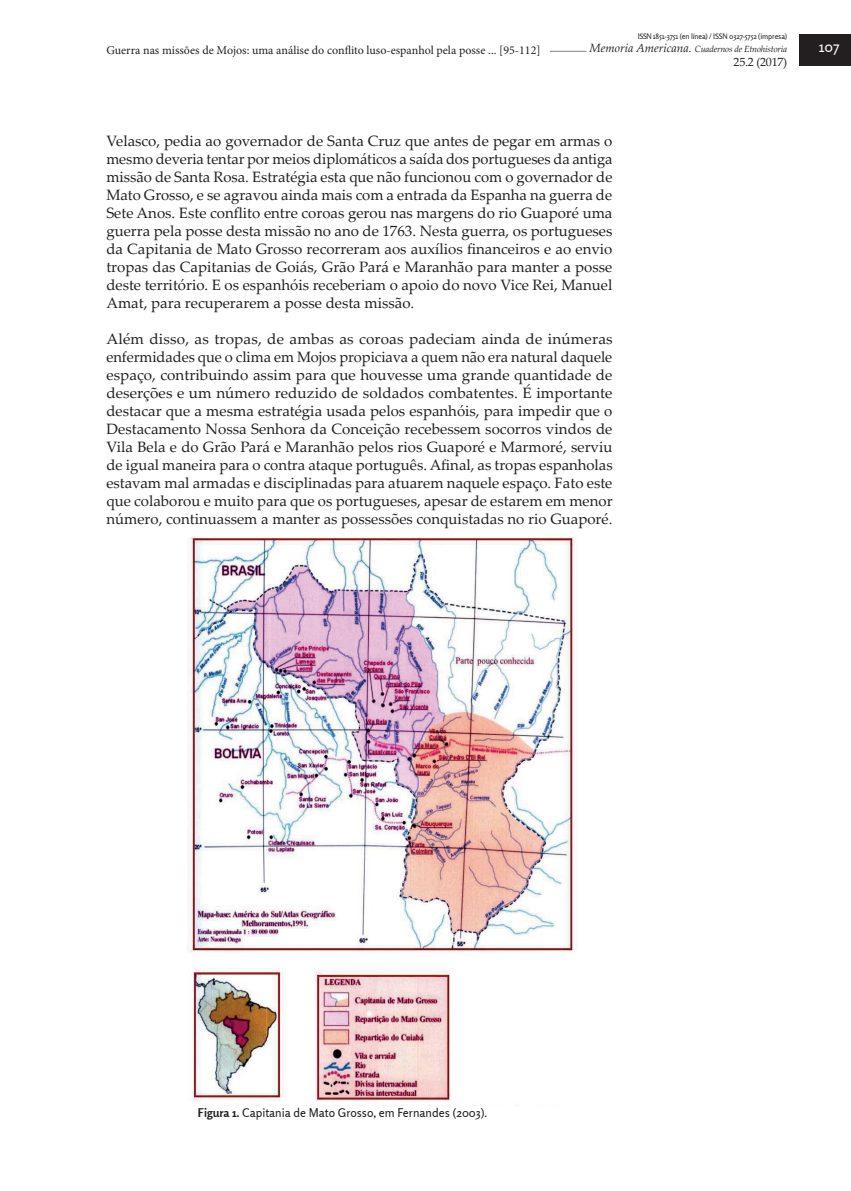
<style>
.page{position:relative;width:851px;height:1191px;background:#fff}
.page>*{position:absolute;margin:0;border:0;box-sizing:border-box;transform-origin:0 0}
.t1{font:15px/18px "Palatino Linotype";color:#231f20;text-align:justify}
.t2{font:15px "Rosario";color:#fff}
.t3{font:12px "Minion Pro";color:#231f20}
.t4{font:12px "Rosario";color:#231f20}
.t5{font:12px "Palatino Linotype";letter-spacing:-.02em;color:#231f20}
.t6{font:italic 9px "Palatino Linotype";letter-spacing:-.02em;color:#231f20}
.t7{font:7.5px "Rosario";letter-spacing:-.02em;color:#231f20}
.s1{font-size:12px}
.s2{font-weight:700}
</style>
<div class="page">
<hr style="left:112px;top:51px;width:477px;height:1px;background:#808285">
<div style="left:586px;top:42px;width:108px;height:15px;background:#fff"></div>
<div style="left:799px;top:35px;width:51px;height:31px;background:#231f20"></div>
<div style="left:106px;top:45px;width:443px;height:17px;background:#fff"></div>
<img style="left:187px;top:537px;width:391px;height:564px">
<p class="t7" style="left:637px;top:32px;width:151px">ISSN 1851-3751 (en línea) / ISSN 0327-5752 (impresa)</p>
<p class="t6" style="left:589px;top:43px;width:199px"><span class="s1">Memoria Americana.</span> Cuadernos de Etnohistoria</p>
<p class="t5" style="left:733px;top:53px;width:55px">25.2 (2017)</p>
<p class="t3" style="left:106px;top:42px;width:435px">Guerra nas missões de Mojos: uma análise do conflito luso-espanhol pela posse ... [95-112]</p>
<p class="t2" style="left:818px;top:38px;width:22px">107</p>
<p class="t1" style="left:106px;top:131px;width:507px">Velasco, pedia ao governador de Santa Cruz que antes de pegar em armas o mesmo deveria tentar por meios diplomáticos a saída dos portugueses da antiga missão de Santa Rosa. Estratégia esta que não funcionou com o governador de Mato Grosso, e se agravou ainda mais com a entrada da Espanha na guerra de Sete Anos. Este conflito entre coroas gerou nas margens do rio Guaporé uma guerra pela posse desta missão no ano de 1763. Nesta guerra, os portugueses da Capitania de Mato Grosso recorreram aos auxílios financeiros e ao envio tropas das Capitanias de Goiás, Grão Pará e Maranhão para manter a posse deste território. E os espanhóis receberiam o apoio do novo Vice Rei, Manuel Amat, para recuperarem a posse desta missão.</p>
<p class="t1" style="left:106px;top:329px;width:508px">Além disso, as tropas, de ambas as coroas padeciam ainda de inúmeras enfermidades que o clima em Mojos propiciava a quem não era natural daquele espaço, contribuindo assim para que houvesse uma grande quantidade de deserções e um número reduzido de soldados combatentes. É importante destacar que a mesma estratégia usada pelos espanhóis, para impedir que o Destacamento Nossa Senhora da Conceição recebessem socorros vindos de Vila Bela e do Grão Pará e Maranhão pelos rios Guaporé e Marmoré, serviu de igual maneira para o contra ataque português. Afinal, as tropas espanholas estavam mal armadas e disciplinadas para atuarem naquele espaço. Fato este que colaborou e muito para que os portugueses, apesar de estarem em menor número, continuassem a manter as possessões conquistadas no rio Guaporé.</p>
<p class="t4" style="left:198px;top:1106px;width:291px"><span class="s2">Figura 1.</span> Capitania de Mato Grosso, em Fernandes (2003).</p>
</div>
